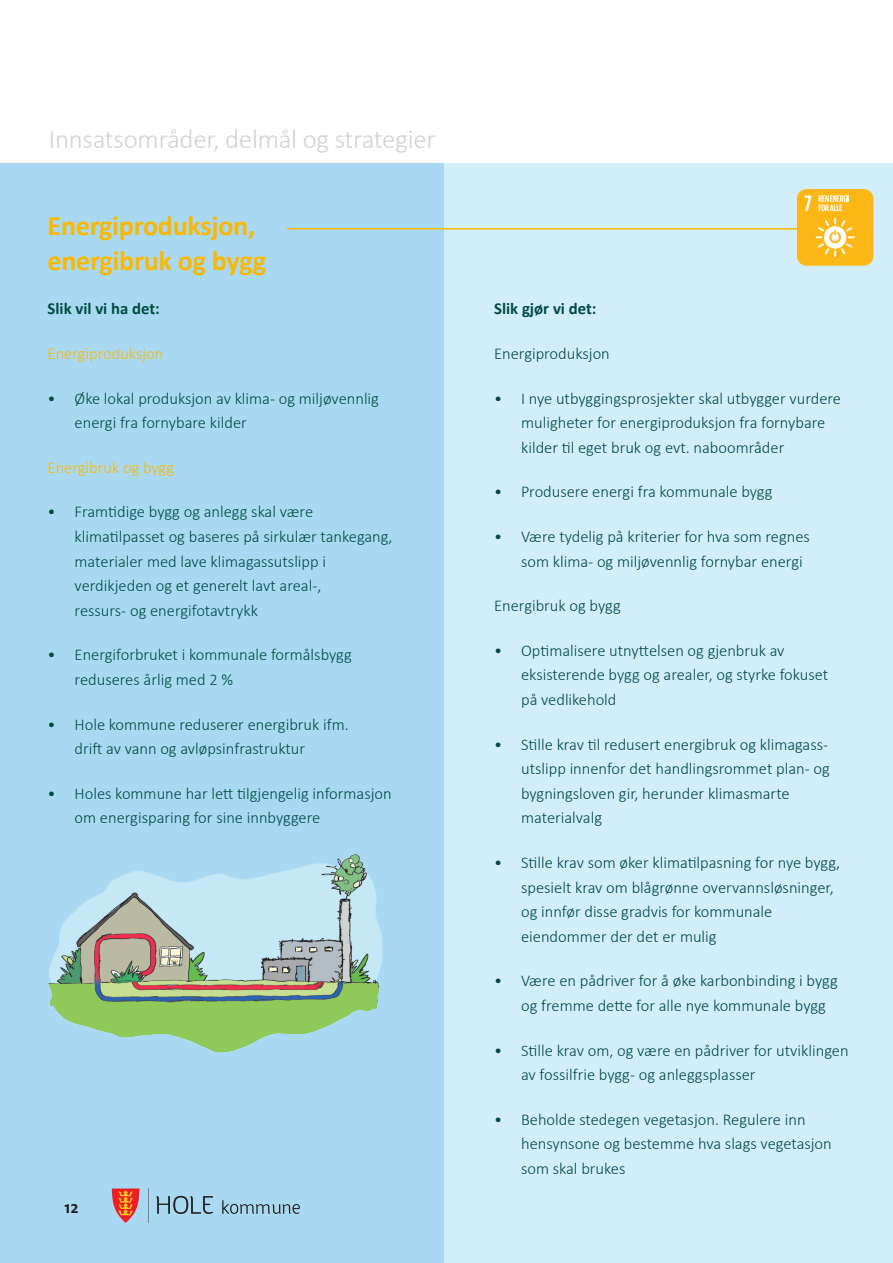
<style>
.page{position:relative;width:893px;height:1263px;background:#fff}
.page>*{position:absolute;margin:0;border:0;box-sizing:border-box;transform-origin:0 0}
.Boks_overskrift{font:700 28.2px/35.2px "Calibri";letter-spacing:-.01em;color:#fab800}
.Underoverskrift_3{font:300 27px "Calibri";letter-spacing:-.01em;color:#d1d2d4}
.Boks_overskrift-2{font:700 16.65px "Calibri";color:#004c42}
.Boks_overskrift-3{font:300 16.5px/24.6px "Calibri";color:#004c42}
.Boks_overskrift-4{font:300 16.5px "Calibri";color:#fab800}
.t1{font:600 13.5px "Petala Pro";color:#231f20}
</style>
<div class="page">
<div style="left:0;top:164px;width:446px;height:1099px;background:#a9d9f2"></div>
<div style="left:444px;top:164px;width:449px;height:1099px;background:#d3eefb"></div>
<svg style="left:797px;top:189px;width:76px;height:77px;background:#fbbf36"></svg>
<hr style="left:287px;top:228px;width:515px;height:2px;background:#fab800">
<img style="left:47px;top:854px;width:336px;height:359px">
<svg style="left:112px;top:1188px;width:28px;height:35px"></svg>
<svg style="left:156px;top:1196px;width:57px;height:18px"></svg>
<svg style="left:222px;top:1200px;width:78px;height:14px"></svg>
<hr style="left:148px;top:1188px;width:1px;height:35px;background:#808285">
<p class="Underoverskrift_3" style="left:49px;top:122px;width:389px">Innsatsområder, delmål og strategier</p>
<p class="Boks_overskrift" style="left:48px;top:207px;width:220px">Energiproduksjon, energibruk og bygg</p>
<p class="Boks_overskrift-2" style="left:48px;top:297px;width:114px">Slik vil vi ha det:</p>
<p class="Boks_overskrift-4" style="left:48px;top:343px;width:117px">Energiproduksjon</p>
<p class="Boks_overskrift-3" style="left:75px;top:386px;width:306px;text-indent:-27px">• Øke lokal produksjon av klima- og miljøvennlig energi fra fornybare kilder</p>
<p class="Boks_overskrift-4" style="left:48px;top:457px;width:128px">Energibruk og bygg</p>
<p class="Boks_overskrift-3" style="left:75px;top:499px;width:320px;text-indent:-27px">• Framtidige bygg og anlegg skal være klimatilpasset og baseres på sirkulær tankegang, materialer med lave klimagassutslipp i verdikjeden og et generelt lavt areal-,<br>ressurs- og energifotavtrykk</p>
<p class="Boks_overskrift-3" style="left:75px;top:642px;width:279px;text-indent:-27px">• Energiforbruket i kommunale formålsbygg reduseres årlig med 2 %</p>
<p class="Boks_overskrift-3" style="left:75px;top:712px;width:276px;text-indent:-27px">• Hole kommune reduserer energibruk ifm. drift av vann og avløpsinfrastruktur</p>
<p class="Boks_overskrift-3" style="left:75px;top:781px;width:319px;text-indent:-27px">• Holes kommune har lett tilgjengelig informasjon om energisparing for sine innbyggere</p>
<p class="t1" style="left:64px;top:1199px;width:16px">12</p>
<p class="Boks_overskrift-2" style="left:494px;top:297px;width:104px">Slik gjør vi det:</p>
<p class="Boks_overskrift-3" style="left:494px;top:341px;width:117px">Energiproduksjon</p>
<p class="Boks_overskrift-3" style="left:521px;top:386px;width:322px;text-indent:-27px">• I nye utbyggingsprosjekter skal utbygger vurdere muligheter for energiproduksjon fra fornybare kilder til eget bruk og evt. naboområder</p>
<p class="Boks_overskrift-3" style="left:494px;top:479px;width:280px">• Produsere energi fra kommunale bygg</p>
<p class="Boks_overskrift-3" style="left:521px;top:524px;width:290px;text-indent:-27px">• Være tydelig på kriterier for hva som regnes som klima- og miljøvennlig fornybar energi</p>
<p class="Boks_overskrift-3" style="left:494px;top:593px;width:128px">Energibruk og bygg</p>
<p class="Boks_overskrift-3" style="left:521px;top:638px;width:309px;text-indent:-27px">• Optimalisere utnyttelsen og gjenbruk av eksisterende bygg og arealer, og styrke fokuset på vedlikehold</p>
<p class="Boks_overskrift-3" style="left:521px;top:731px;width:310px;text-indent:-27px">• Stille krav til redusert energibruk og klimagass&shy;utslipp innenfor det handlingsrommet plan- og bygningsloven gir, herunder klimasmarte materialvalg</p>
<p class="Boks_overskrift-3" style="left:521px;top:850px;width:321px;text-indent:-27px">• Stille krav som øker klimatilpasning for nye bygg, spesielt krav om blågrønne overvannsløsninger, og innfør disse gradvis for kommunale eiendommer der det er mulig</p>
<p class="Boks_overskrift-3" style="left:521px;top:968px;width:318px;text-indent:-27px">• Være en pådriver for å øke karbonbinding i bygg og fremme dette for alle nye kommunale bygg</p>
<p class="Boks_overskrift-3" style="left:521px;top:1038px;width:329px;text-indent:-27px">• Stille krav om, og være en pådriver for utviklingen av fossilfrie bygg- og anleggsplasser</p>
<p class="Boks_overskrift-3" style="left:521px;top:1107px;width:312px;text-indent:-27px">• Beholde stedegen vegetasjon. Regulere inn hensynsone og bestemme hva slags vegetasjon som skal brukes</p>
</div>
